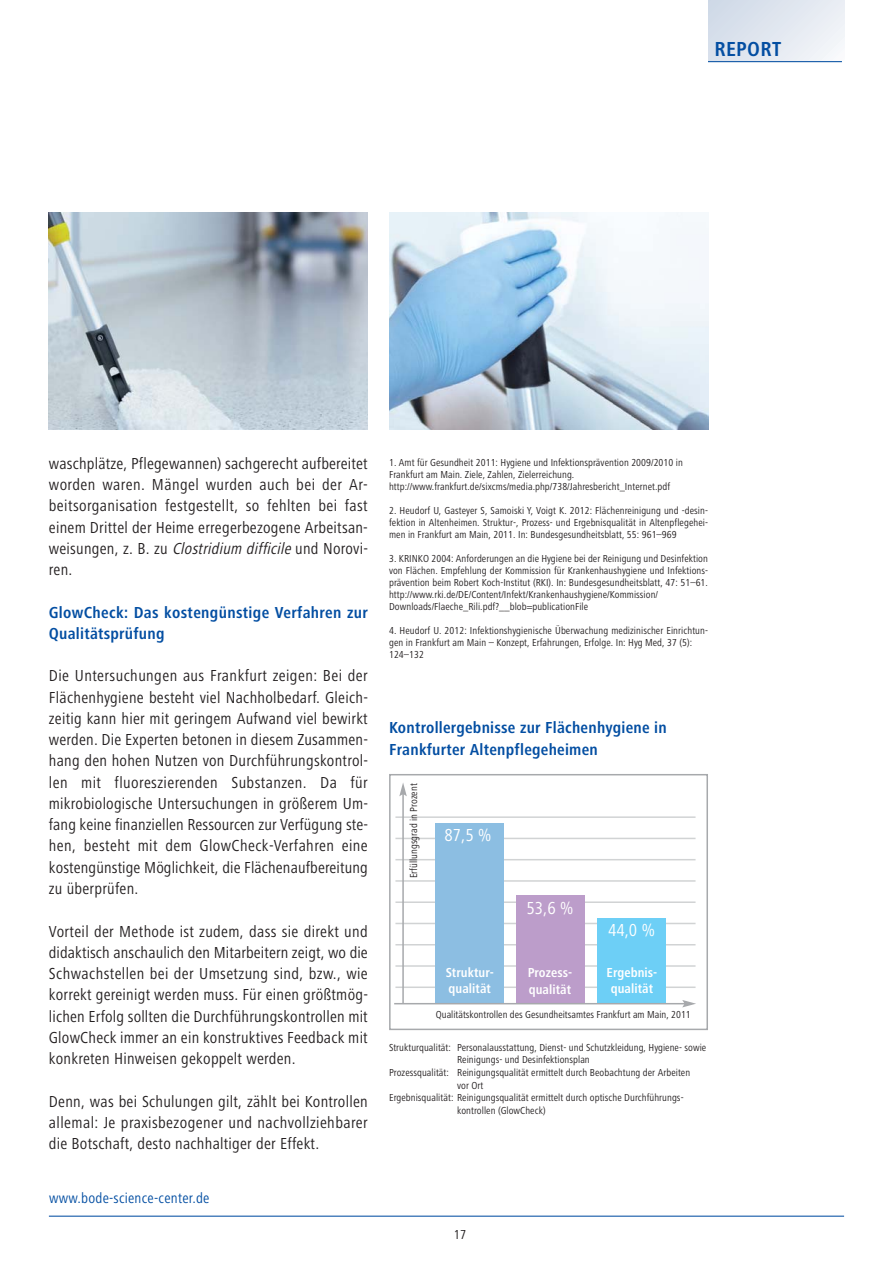
<style>
.page{position:relative;width:893px;height:1263px;background:#fff}
.page>*{position:absolute;margin:0;border:0;box-sizing:border-box;transform-origin:0 0}
.t1{font:700 21px "Hartmann";letter-spacing:.015em;color:#034ea2}
.t2{font:18px "Hartmann";color:#fff}
.t3{font:16.5px/21.3px "Hartmann";letter-spacing:.015em;color:#231f20;text-align:justify}
.t4{font:700 16.5px/21.3px "Hartmann";letter-spacing:.015em;color:#034ea2}
.t5{font:15px "Hartmann";letter-spacing:.015em;color:#034ea2}
.t6{font:700 13.5px/16.2px "Hartmann";letter-spacing:.005em;color:#fff}
.t7{font:13.5px "Hartmann";color:#231f20}
.t8{font:10.5px/12px "Hartmann";letter-spacing:.005em;color:#231f20}
.s1{font-style:italic}
</style>
<div class="page">
<div style="left:389px;top:774px;width:319px;height:256px;border:2px solid #a7a9ac"></div>
<hr style="left:395px;top:816px;width:300px;height:2px;background:#d1d3d4">
<hr style="left:395px;top:838px;width:300px;height:1px;background:#d1d3d4">
<hr style="left:395px;top:859px;width:300px;height:1px;background:#d1d3d4">
<hr style="left:395px;top:880px;width:300px;height:2px;background:#d1d3d4">
<hr style="left:395px;top:901px;width:300px;height:2px;background:#d1d3d4">
<hr style="left:395px;top:923px;width:300px;height:1px;background:#d1d3d4">
<hr style="left:395px;top:944px;width:300px;height:1px;background:#d1d3d4">
<hr style="left:395px;top:965px;width:300px;height:2px;background:#d1d3d4">
<hr style="left:395px;top:986px;width:300px;height:2px;background:#d1d3d4">
<div style="left:708px;top:0;width:136px;height:62px;background:linear-gradient(to right,#d3dce9,#f1f4f8)"></div>
<hr style="left:49px;top:1215px;width:795px;height:2px;background:#034ea2">
<hr style="left:708px;top:61px;width:134px;height:1px;background:#034ea2">
<img style="left:389px;top:213px;width:319px;height:216px">
<img style="left:49px;top:213px;width:319px;height:216px">
<hr style="left:402px;top:794px;width:2px;height:210px;background:#a7a9ac">
<svg style="left:399px;top:783px;width:8px;height:13px"></svg>
<div style="left:436px;top:823px;width:68px;height:180px;background:#8cbee2"></div>
<div style="left:516px;top:896px;width:68px;height:107px;background:#bc9dca"></div>
<div style="left:598px;top:918px;width:68px;height:85px;background:#6dcff6"></div>
<hr style="left:394px;top:1003px;width:291px;height:1px;background:#a7a9ac">
<svg style="left:682px;top:1000px;width:14px;height:7px"></svg>
<h1 class="t1" style="left:714px;top:40px;width:68px">REPORT</h1>
<p class="t3" style="left:49px;top:454px;width:321px">waschplätze, Pflegewannen) sachgerecht aufbereitet worden waren. Mängel wurden auch bei der Ar&shy;beitsorganisation festgestellt, so fehlten bei fast einem Drittel der Heime erregerbezogene Arbeitsan&shy;weisungen, z. B. zu <span class="s1">Clostridium difficile</span>und Norovi&shy;ren.</p>
<h3 class="t4" style="left:49px;top:603px;width:320px">GlowCheck: Das kostengünstige Verfahren zur<br>Qualitätsprüfung</h3>
<p class="t3" style="left:49px;top:667px;width:321px">Die Untersuchungen aus Frankfurt zeigen: Bei der Flächenhygiene besteht viel Nachholbedarf. Gleich&shy;zeitig kann hier mit geringem Aufwand viel bewirkt werden. Die Experten betonen in diesem Zusammen&shy;hang den hohen Nutzen von Durchführungskontrol&shy;len mit fluoreszierenden Substanzen. Da für mikrobiologische Untersuchungen in größerem Um&shy;fang keine finanziellen Ressourcen zur Verfügung ste&shy;hen, besteht mit dem GlowCheck-Verfahren eine kostengünstige Möglichkeit, die Flächenaufbereitung zu überprüfen.</p>
<p class="t3" style="left:49px;top:922px;width:321px">Vorteil der Methode ist zudem, dass sie direkt und didaktisch anschaulich den Mitarbeitern zeigt, wo die Schwachstellen bei der Umsetzung sind, bzw., wie korrekt gereinigt werden muss. Für einen größtmög&shy;lichen Erfolg sollten die Durchführungskontrollen mit GlowCheck immer an ein konstruktives Feedback mit konkreten Hinweisen gekoppelt werden.</p>
<h3 class="t3" style="left:49px;top:1092px;width:320px">Denn, was bei Schulungen gilt, zählt bei Kontrollen allemal: Je praxisbezogener und nachvollziehbarer die Botschaft, desto nachhaltiger der Effekt.</h3>
<h3 class="t5" style="left:49px;top:1192px;width:162px">www.bode-science-center.de</h3>
<p class="t8" style="left:389px;top:457px;width:295px">1. Amt für Gesundheit 2011: Hygiene und Infektionsprävention 2009/2010 in<br>Frankfurt am Main. Ziele, Zahlen, Zielerreichung. http://www.frankfurt.de/sixcms/media.php/738/Jahresbericht_Internet.pdf</p>
<p class="t8" style="left:389px;top:505px;width:320px;text-align:justify">2. Heudorf U, Gasteyer S, Samoiski Y, Voigt K. 2012: Flächenreinigung und -desin&shy;fektion in Altenheimen. Struktur-, Prozess- und Ergebnisqualität in Altenpflegehei&shy;men in Frankfurt am Main, 2011. In: Bundesgesundheitsblatt, 55: 961–969</p>
<p class="t8" style="left:389px;top:553px;width:321px">3. KRINKO 2004: Anforderungen an die Hygiene bei der Reinigung und Desinfektion von Flächen. Empfehlung der Kommission für Krankenhaushygiene und Infektions&shy;prävention beim Robert Koch-Institut (RKI). In: Bundesgesundheitsblatt, 47: 51–61. http://www.rki.de/DE/Content/Infekt/Krankenhaushygiene/Kommission/ Downloads/Flaeche_Rili.pdf?__blob=publicationFile</p>
<p class="t8" style="left:389px;top:625px;width:320px">4. Heudorf U. 2012: Infektionshygienische Überwachung medizinischer Einrichtun&shy;gen in Frankfurt am Main – Konzept, Erfahrungen, Erfolge. In: Hyg Med, 37 (5):<br>124–132</p>
<h3 class="t4" style="left:389px;top:719px;width:279px">Kontrollergebnisse zur Flächenhygiene in<br>Frankfurter Altenpflegeheimen</h3>
<p class="t8" style="left:409px;top:878px;width:96px;rotate:-90deg">Erfüllungsgrad in Prozent</p>
<h2 class="t2" style="left:444px;top:828px;width:49px">87,5 %</h2>
<h2 class="t2" style="left:527px;top:901px;width:49px">53,6 %</h2>
<h2 class="t2" style="left:608px;top:923px;width:49px">44,0 %</h2>
<p class="t6" style="left:446px;top:965px;width:50px">Struktur&shy;qualität</p>
<p class="t6" style="left:528px;top:966px;width:46px">Prozess&shy;qualität</p>
<p class="t6" style="left:607px;top:965px;width:52px;text-align:center">Ergebnis&shy;qualität</p>
<p class="t8" style="left:436px;top:1009px;width:256px">Qualitätskontrollen des Gesundheitsamtes Frankfurt am Main, 2011</p>
<p class="t8" style="left:389px;top:1042px;width:319px">Strukturqualität: Personalausstattung, Dienst- und Schutzkleidung, Hygiene- sowie</p>
<p class="t8" style="left:457px;top:1055px;width:134px">Reinigungs- und Desinfektionsplan</p>
<p class="t8" style="left:389px;top:1067px;width:303px">Prozessqualität: Reinigungsqualität ermittelt durch Beobachtung der Arbeiten</p>
<p class="t8" style="left:457px;top:1080px;width:28px">vor Ort</p>
<p class="t8" style="left:389px;top:1092px;width:296px">Ergebnisqualität: Reinigungsqualität ermittelt durch optische Durchführungs-</p>
<p class="t8" style="left:457px;top:1105px;width:90px">kontrollen (GlowCheck)</p>
<p class="t7" style="left:454px;top:1229px;width:14px">17</p>
</div>
